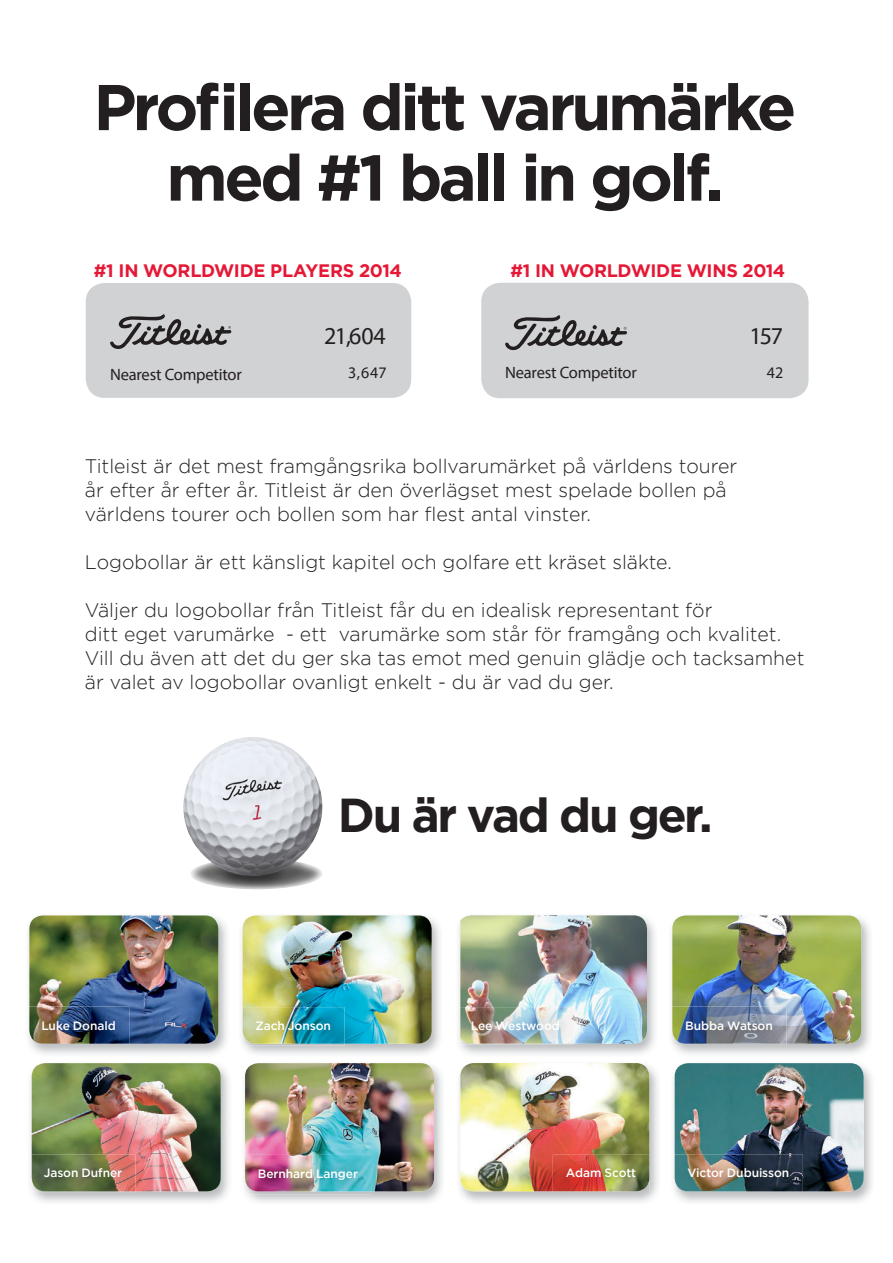
<style>
.page{position:relative;width:893px;height:1263px;background:#fff}
.page>*{position:absolute;margin:0;border:0;box-sizing:border-box;transform-origin:0 0}
.t1{font:700 64.5px/70.5px "Gotham";letter-spacing:-.055em;color:#231f20;text-align:center}
.t2{font:700 47.4px "Gotham";letter-spacing:-.05em;color:#231f20}
.t3{font:24px "Myriad Pro";letter-spacing:-.045em;color:#231f20}
.t4{font:300 19.5px/24px "Gotham";color:#231f20}
.t5{font:700 18px "Gotham";letter-spacing:-.015em;color:#e51836}
.t6{font:16.5px "Myriad Pro";letter-spacing:-.015em;color:#231f20}
.t7{font:16.05px "Myriad Pro";color:#231f20}
.t8{font:15.9px "Myriad Pro";color:#231f20}
.t9{font:500 12px "Gotham";letter-spacing:-.005em;color:#fff}
</style>
<div class="page">
<div style="left:481px;top:283px;width:328px;height:115px;background:#d1d2d4;border-radius:19px"></div>
<svg style="left:505px;top:315px;width:122px;height:35px"></svg>
<div style="left:86px;top:283px;width:325px;height:115px;background:#d1d2d4;border-radius:19px"></div>
<svg style="left:110px;top:314px;width:121px;height:35px"></svg>
<img style="left:183px;top:737px;width:140px;height:152px">
<img style="left:30px;top:1067px;width:199px;height:135px">
<img style="left:32px;top:1063px;width:189px;height:128px">
<img style="left:31px;top:1154px;width:104px;height:38px">
<img style="left:32px;top:1154px;width:103px;height:37px">
<img style="left:245px;top:1063px;width:189px;height:128px">
<img style="left:244px;top:1155px;width:127px;height:39px">
<img style="left:245px;top:1155px;width:126px;height:36px">
<img style="left:673px;top:1067px;width:199px;height:135px">
<img style="left:675px;top:1063px;width:189px;height:128px">
<img style="left:674px;top:1154px;width:129px;height:38px">
<img style="left:675px;top:1154px;width:128px;height:37px">
<img style="left:459px;top:1067px;width:199px;height:135px">
<img style="left:460px;top:1063px;width:189px;height:128px">
<img style="left:553px;top:1191px;width:96px;height:1px">
<img style="left:553px;top:1155px;width:96px;height:36px">
<img style="left:28px;top:919px;width:199px;height:135px">
<img style="left:29px;top:915px;width:189px;height:129px">
<img style="left:28px;top:1006px;width:101px;height:39px">
<img style="left:29px;top:1006px;width:100px;height:38px">
<img style="left:241px;top:919px;width:199px;height:135px">
<img style="left:243px;top:915px;width:189px;height:129px">
<img style="left:242px;top:1007px;width:102px;height:38px">
<img style="left:243px;top:1007px;width:101px;height:37px">
<img style="left:671px;top:919px;width:199px;height:135px">
<img style="left:672px;top:915px;width:189px;height:129px">
<img style="left:671px;top:1006px;width:115px;height:39px">
<img style="left:672px;top:1006px;width:114px;height:38px">
<img style="left:459px;top:919px;width:196px;height:135px">
<img style="left:460px;top:915px;width:187px;height:128px">
<img style="left:458px;top:1007px;width:116px;height:37px">
<img style="left:460px;top:1007px;width:114px;height:36px">
<h1 class="t1" style="left:93px;top:72px;width:704px">Profilera ditt varumärke med #1 ball in golf.</h1>
<p class="t5" style="left:94px;top:259px;width:309px">#1 IN WORLDWIDE PLAYERS 2014</p>
<p class="t5" style="left:510px;top:258px;width:276px">#1 IN WORLDWIDE WINS 2014</p>
<p class="t3" style="left:324px;top:321px;width:63px">21,604</p>
<p class="t3" style="left:749px;top:321px;width:35px">157</p>
<p class="t6" style="left:110px;top:365px;width:133px">Nearest Competitor</p>
<p class="t8" style="left:348px;top:363px;width:40px">3,647</p>
<p class="t6" style="left:505px;top:362px;width:133px">Nearest Competitor</p>
<p class="t7" style="left:767px;top:363px;width:18px">42</p>
<p class="t4" style="left:85px;top:453px;width:654px">Titleist är det mest framgångsrika bollvarumärket på världens tourer år efter år efter år. Titleist är den överlägset mest spelade bollen på världens tourer och bollen som har flest antal vinster.</p>
<p class="t4" style="left:85px;top:549px;width:589px">Logobollar är ett känsligt kapitel och golfare ett kräset släkte.</p>
<p class="t4" style="left:85px;top:597px;width:721px">Väljer du logobollar från Titleist får du en idealisk representant för<br>ditt eget varumärke - ett varumärke som står för framgång och kvalitet.<br>Vill du även att det du ger ska tas emot med genuin glädje och tacksamhet är valet av logobollar ovanligt enkelt - du är vad du ger.</p>
<h2 class="t2" style="left:338px;top:784px;width:376px">Du är vad du ger.</h2>
<p class="t9" style="left:41px;top:1017px;width:76px">Luke Donald</p>
<p class="t9" style="left:255px;top:1018px;width:77px">Zach Jonson</p>
<p class="t9" style="left:471px;top:1017px;width:91px">Lee Westwood</p>
<p class="t9" style="left:685px;top:1017px;width:89px">Bubba Watson</p>
<p class="t9" style="left:44px;top:1165px;width:80px">Jason Dufner</p>
<p class="t9" style="left:258px;top:1166px;width:102px">Bernhard Langer</p>
<p class="t9" style="left:566px;top:1165px;width:72px">Adam Scott</p>
<p class="t9" style="left:687px;top:1165px;width:103px">Victor Dubuisson</p>
</div>
